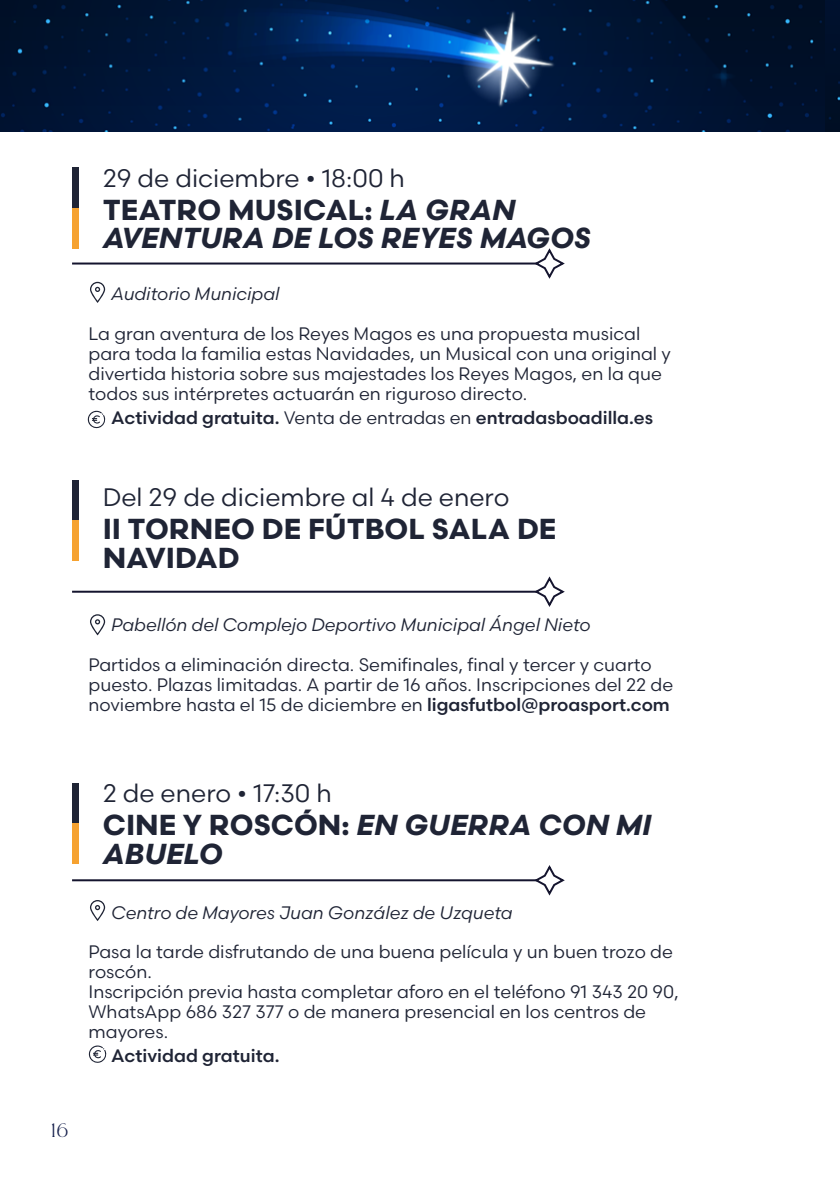
<style>
.page{position:relative;width:840px;height:1191px;background:#fff}
.page>*{position:absolute;margin:0;border:0;box-sizing:border-box;transform-origin:0 0}
.t1{font:italic 700 28.8px/28.8px "Scandia";color:#1f2435}
.t2{font:700 28.8px/28.8px "Scandia";color:#1f2435}
.t3{font:25.2px "Scandia";color:#1f2435}
.t4{font:18px/19.8px "Scandia";color:#1f2435}
.t5{font:italic 18px "Scandia";color:#1f2435}
.t6{font:500 18px "Scandia";color:#1f2435}
.t7{font:16px "Sunroll";color:#17214d}
.s1{font-style:normal}
.s2{font-weight:400}
.s3{font-weight:500}
</style>
<div class="page">
<img style="left:0;top:0;width:825px;height:132px">
<div style="left:825px;top:0;width:14px;height:132px;background:#001028"></div>
<svg style="left:532px;top:248px;width:33px;height:31px"></svg>
<hr style="left:72px;top:262px;width:464px;height:2px;background:#14142e">
<svg style="left:532px;top:576px;width:33px;height:31px"></svg>
<hr style="left:72px;top:590px;width:464px;height:2px;background:#14142e">
<div style="left:72px;top:168px;width:7px;height:40px;background:#1f2435"></div>
<div style="left:72px;top:208px;width:7px;height:40px;background:#f6a230"></div>
<div style="left:72px;top:480px;width:7px;height:40px;background:#1f2435"></div>
<div style="left:72px;top:520px;width:7px;height:41px;background:#f6a230"></div>
<svg style="left:90px;top:282px;width:15px;height:21px"></svg>
<svg style="left:90px;top:614px;width:15px;height:21px"></svg>
<svg style="left:88px;top:411px;width:18px;height:18px"></svg>
<svg style="left:532px;top:865px;width:33px;height:31px"></svg>
<hr style="left:72px;top:879px;width:464px;height:2px;background:#14142e">
<div style="left:72px;top:783px;width:7px;height:40px;background:#1f2435"></div>
<div style="left:72px;top:823px;width:7px;height:40px;background:#f6a230"></div>
<svg style="left:90px;top:900px;width:15px;height:21px"></svg>
<svg style="left:89px;top:1045px;width:18px;height:18px"></svg>
<h2 class="t3" style="left:103px;top:162px;width:303px">29 de diciembre • 18:00 h</h2>
<h1 class="t1" style="left:103px;top:195px;width:489px"><span class="s1">TEATRO MUSICAL:</span> LA GRAN<br>AVENTURA DE LOS REYES MAGOS</h1>
<p class="t5" style="left:111px;top:283px;width:170px">Auditorio Municipal</p>
<p class="t4" style="left:88px;top:324px;width:583px">La gran aventura de los Reyes Magos es una propuesta musical para toda la familia estas Navidades, un Musical con una original y divertida historia sobre sus majestades los Reyes Magos, en la que todos sus intérpretes actuarán en riguroso directo.</p>
<p class="t6" style="left:111px;top:406px;width:543px">Actividad gratuita. <span class="s2">Venta de entradas en</span> entradasboadilla.es</p>
<h2 class="t3" style="left:103px;top:482px;width:408px">Del 29 de diciembre al 4 de enero</h2>
<h1 class="t2" style="left:103px;top:514px;width:455px">II TORNEO DE FÚTBOL SALA DE<br>NAVIDAD</h1>
<p class="t5" style="left:111px;top:614px;width:480px">Pabellón del Complejo Deportivo Municipal Ángel Nieto</p>
<p class="t4" style="left:88px;top:654px;width:586px">Partidos a eliminación directa. Semifinales, final y tercer y cuarto puesto. Plazas limitadas. A partir de 16 años. Inscripciones del 22 de noviembre hasta el 15 de diciembre en <span class="s3">ligasfutbol@proasport.com</span></p>
<h2 class="t3" style="left:103px;top:777px;width:230px">2 de enero • 17:30 h</h2>
<h1 class="t1" style="left:103px;top:810px;width:550px"><span class="s1">CINE Y ROSCÓN:</span> EN GUERRA CON MI<br>ABUELO</h1>
<p class="t5" style="left:111px;top:901px;width:403px">Centro de Mayores Juan González de Uzqueta</p>
<p class="t4" style="left:88px;top:942px;width:591px">Pasa la tarde disfrutando de una buena película y un buen trozo de roscón.<br>Inscripción previa hasta completar aforo en el teléfono 91 343 20 90, WhatsApp 686 327 377 o de manera presencial en los centros de mayores.</p>
<p class="t6" style="left:111px;top:1044px;width:170px">Actividad gratuita.</p>
<p class="t7" style="left:51px;top:1119px;width:20px">16</p>
</div>
